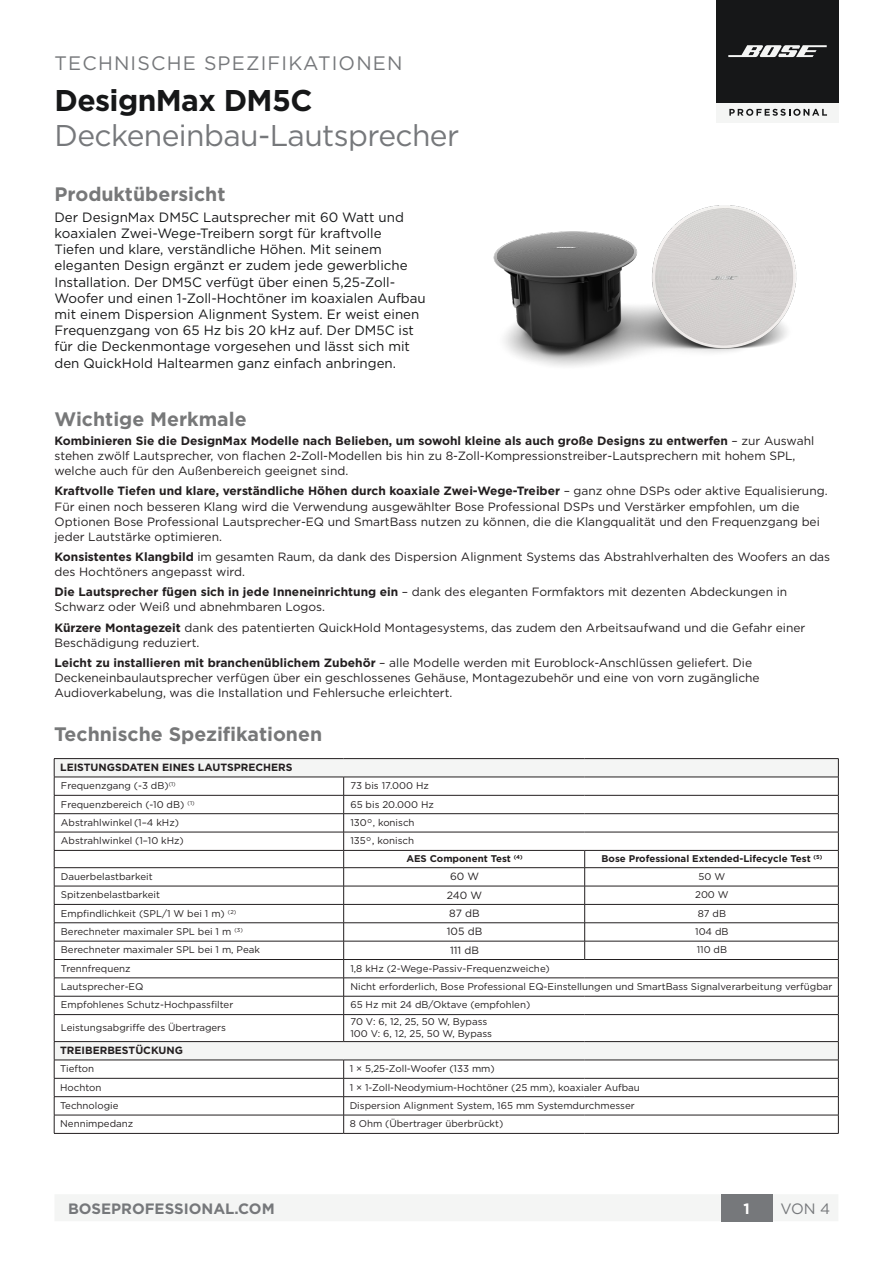
<style>
.page{position:relative;width:893px;height:1263px;background:#fff}
.page>*{position:absolute;margin:0;border:0;box-sizing:border-box;transform-origin:0 0}
.t1{font:30px "Gotham";letter-spacing:-.02em;color:#76787b}
.t2{font:700 30px "Gotham";letter-spacing:-.02em;color:#161718}
.Text_Headers{font:700 19.5px "Gotham";color:#777879}
.t3{font:19.5px "Gotham";letter-spacing:.06em;color:#76787b}
.t4{font:700 15px "Gotham";color:#76787b}
.t5{font:15px "Gotham";color:#76787b}
.t6{font:700 15px "Gotham";color:#fff}
.Body{font:13.5px/16.2px "Gotham";color:#161718}
.Text_Plain_Bulleted{font:12px/15px "Gotham";color:#231f20}
.Text_Table_Heading{font:700 10.5px "Gotham";color:#231f20}
.Text_Plain_Table_Cel{font:10.5px "Gotham";color:#231f20}
.Text_Plain_Table_Cel-2{font:9.75px/12px "Gotham";color:#231f20}
.Text_Table_Heading-2{font:9.75px "Gotham";color:#231f20}
.Text_Plain_Table_Cel-3{font:700 9.75px "Gotham";color:#231f20}
.s1{font-weight:700}
</style>
<div class="page">
<img style="left:493px;top:205px;width:304px;height:161px">
<div style="left:55px;top:1194px;width:783px;height:27px;background:#f4f5f4"></div>
<div style="left:721px;top:1194px;width:51px;height:27px;background:#76787b"></div>
<hr style="left:54px;top:758px;width:290px;height:1px;background:#231f20">
<hr style="left:344px;top:758px;width:241px;height:1px;background:#231f20">
<hr style="left:585px;top:758px;width:253px;height:1px;background:#231f20">
<svg style="left:54px;top:759px;width:785px;height:374px"></svg>
<hr style="left:585px;top:1115px;width:253px;height:1px;background:#231f20">
<hr style="left:54px;top:1133px;width:290px;height:1px;background:#231f20">
<hr style="left:344px;top:1133px;width:241px;height:1px;background:#231f20">
<hr style="left:585px;top:1133px;width:253px;height:1px;background:#231f20">
<div style="left:716px;top:0;width:122px;height:122px;background:#161718"></div>
<div style="left:716px;top:103px;width:122px;height:19px;background:#f4f5f4"></div>
<svg style="left:729px;top:109px;width:98px;height:7px"></svg>
<svg style="left:728px;top:45px;width:99px;height:12px"></svg>
<p class="t3" style="left:54px;top:50px;width:350px">TECHNISCHE SPEZIFIKATIONEN</p>
<p class="t2" style="left:54px;top:81px;width:259px">DesignMax DM5C</p>
<p class="t1" style="left:54px;top:116px;width:406px">Deckeneinbau-Lautsprecher</p>
<p class="Text_Headers" style="left:54px;top:181px;width:173px">Produktübersicht</p>
<p class="Body" style="left:54px;top:209px;width:373px">Der DesignMax DM5C Lautsprecher mit 60 Watt und koaxialen Zwei-Wege-Treibern sorgt für kraftvolle<br>Tiefen und klare, verständliche Höhen. Mit seinem eleganten Design ergänzt er zudem jede gewerbliche Installation. Der DM5C verfügt über einen 5,25-Zoll-Woofer und einen 1-Zoll-Hochtöner im koaxialen Aufbau mit einem Dispersion Alignment System. Er weist einen Frequenzgang von 65 Hz bis 20 kHz auf. Der DM5C ist für die Deckenmontage vorgesehen und lässt sich mit den QuickHold Haltearmen ganz einfach anbringen.</p>
<p class="Text_Headers" style="left:54px;top:406px;width:194px">Wichtige Merkmale</p>
<p class="Text_Plain_Bulleted" style="left:54px;top:433px;width:761px"><span class="s1">Kombinieren Sie die DesignMax Modelle nach Belieben, um sowohl kleine als auch große Designs zu entwerfen</span> – zur Auswahl stehen zwölf Lautsprecher, von flachen 2-Zoll-Modellen bis hin zu 8-Zoll-Kompressionstreiber-Lautsprechern mit hohem SPL, welche auch für den Außenbereich geeignet sind.</p>
<p class="Text_Plain_Bulleted" style="left:54px;top:483px;width:775px"><span class="s1">Kraftvolle Tiefen und klare, verständliche Höhen durch koaxiale Zwei-Wege-Treiber</span> – ganz ohne DSPs oder aktive Equalisierung.<br>Für einen noch besseren Klang wird die Verwendung ausgewählter Bose Professional DSPs und Verstärker empfohlen, um die Optionen Bose Professional Lautsprecher-EQ und SmartBass nutzen zu können, die die Klangqualität und den Frequenzgang bei jeder Lautstärke optimieren.</p>
<p class="Text_Plain_Bulleted" style="left:54px;top:549px;width:777px"><span class="s1">Konsistentes Klangbild</span> im gesamten Raum, da dank des Dispersion Alignment Systems das Abstrahlverhalten des Woofers an das des Hochtöners angepasst wird.</p>
<p class="Text_Plain_Bulleted" style="left:54px;top:584px;width:734px"><span class="s1">Die Lautsprecher fügen sich in jede Inneneinrichtung ein</span> – dank des eleganten Formfaktors mit dezenten Abdeckungen in<br>Schwarz oder Weiß und abnehmbaren Logos.</p>
<p class="Text_Plain_Bulleted" style="left:54px;top:620px;width:752px"><span class="s1">Kürzere Montagezeit</span> dank des patentierten QuickHold Montagesystems, das zudem den Arbeitsaufwand und die Gefahr einer<br>Beschädigung reduziert.</p>
<p class="Text_Plain_Bulleted" style="left:54px;top:655px;width:707px"><span class="s1">Leicht zu installieren mit branchenüblichem Zubehör</span> – alle Modelle werden mit Euroblock-Anschlüssen geliefert. Die<br>Deckeneinbaulautsprecher verfügen über ein geschlossenes Gehäuse, Montagezubehör und eine von vorn zugängliche<br>Audioverkabelung, was die Installation und Fehlersuche erleichtert.</p>
<p class="Text_Headers" style="left:54px;top:721px;width:270px">Technische Spezifikationen</p>
<p class="Text_Table_Heading" style="left:60px;top:760px;width:234px">LEISTUNGSDATEN EINES LAUTSPRECHERS</p>
<p class="Text_Plain_Table_Cel-2" style="left:61px;top:780px;width:116px">Frequenzgang (-3 dB)<sup>(1)</sup></p>
<p class="Text_Plain_Table_Cel-2" style="left:350px;top:780px;width:80px">73 bis 17.000 Hz</p>
<p class="Text_Table_Heading-2" style="left:61px;top:798px;width:135px">Frequenzbereich (-10 dB) <sup>(1)</sup></p>
<p class="Text_Plain_Table_Cel-2" style="left:350px;top:798px;width:85px">65 bis 20.000 Hz</p>
<p class="Text_Table_Heading-2" style="left:61px;top:816px;width:120px">Abstrahlwinkel (1–4 kHz)</p>
<p class="Text_Plain_Table_Cel-2" style="left:350px;top:816px;width:66px">130°, konisch</p>
<p class="Text_Table_Heading-2" style="left:61px;top:834px;width:124px">Abstrahlwinkel (1–10 kHz)</p>
<p class="Text_Plain_Table_Cel-2" style="left:350px;top:834px;width:65px">135°, konisch</p>
<p class="Text_Plain_Table_Cel-3" style="left:406px;top:852px;width:118px">AES Component Test <sup>(4)</sup></p>
<p class="Text_Plain_Table_Cel-3" style="left:602px;top:852px;width:222px">Bose Professional Extended-Lifecycle Test <sup>(5)</sup></p>
<p class="Text_Table_Heading-2" style="left:61px;top:870px;width:93px">Dauerbelastbarkeit</p>
<p class="Text_Plain_Table_Cel" style="left:450px;top:870px;width:31px">60 W</p>
<p class="Text_Plain_Table_Cel-2" style="left:699px;top:870px;width:28px">50 W</p>
<p class="Text_Table_Heading-2" style="left:61px;top:888px;width:101px">Spitzenbelastbarkeit</p>
<p class="Text_Plain_Table_Cel" style="left:447px;top:888px;width:37px">240 W</p>
<p class="Text_Plain_Table_Cel-2" style="left:695px;top:888px;width:35px">200 W</p>
<p class="Text_Table_Heading-2" style="left:61px;top:907px;width:177px">Empfindlichkeit (SPL/1 W bei 1 m) <sup>(2)</sup></p>
<p class="Text_Plain_Table_Cel" style="left:449px;top:906px;width:32px">87 dB</p>
<p class="Text_Plain_Table_Cel-2" style="left:698px;top:907px;width:30px">87 dB</p>
<p class="Text_Table_Heading-2" style="left:61px;top:925px;width:183px">Berechneter maximaler SPL bei 1 m <sup>(3)</sup></p>
<p class="Text_Plain_Table_Cel" style="left:447px;top:925px;width:37px">105 dB</p>
<p class="Text_Plain_Table_Cel-2" style="left:695px;top:925px;width:35px">104 dB</p>
<p class="Text_Table_Heading-2" style="left:61px;top:944px;width:201px">Berechneter maximaler SPL bei 1 m, Peak</p>
<p class="Text_Plain_Table_Cel" style="left:450px;top:943px;width:30px">111 dB</p>
<p class="Text_Plain_Table_Cel-2" style="left:697px;top:944px;width:32px">110 dB</p>
<p class="Text_Table_Heading-2" style="left:61px;top:962px;width:71px">Trennfrequenz</p>
<p class="Text_Plain_Table_Cel-2" style="left:350px;top:962px;width:201px">1,8 kHz (2-Wege-Passiv-Frequenzweiche)</p>
<p class="Text_Table_Heading-2" style="left:61px;top:980px;width:84px">Lautsprecher-EQ</p>
<p class="Text_Plain_Table_Cel-2" style="left:350px;top:980px;width:483px">Nicht erforderlich, Bose Professional EQ-Einstellungen und SmartBass Signalverarbeitung verfügbar</p>
<p class="Text_Table_Heading-2" style="left:61px;top:999px;width:174px">Empfohlenes Schutz-Hochpassfilter</p>
<p class="Text_Plain_Table_Cel-2" style="left:350px;top:999px;width:181px">65 Hz mit 24 dB/Oktave (empfohlen)</p>
<p class="Text_Table_Heading-2" style="left:61px;top:1021px;width:167px">Leistungsabgriffe des Übertragers</p>
<p class="Text_Plain_Table_Cel-2" style="left:350px;top:1015px;width:143px">70 V: 6, 12, 25, 50 W, Bypass<br>100 V: 6, 12, 25, 50 W, Bypass</p>
<p class="Text_Table_Heading" style="left:60px;top:1043px;width:124px">TREIBERBESTÜCKUNG</p>
<p class="Text_Plain_Table_Cel-2" style="left:60px;top:1063px;width:35px">Tiefton</p>
<p class="Text_Plain_Table_Cel-2" style="left:350px;top:1063px;width:147px">1 × 5,25-Zoll-Woofer (133 mm)</p>
<p class="Text_Plain_Table_Cel-2" style="left:60px;top:1081px;width:43px">Hochton</p>
<p class="Text_Plain_Table_Cel-2" style="left:350px;top:1081px;width:292px">1 × 1-Zoll-Neodymium-Hochtöner (25 mm), koaxialer Aufbau</p>
<p class="Text_Plain_Table_Cel-2" style="left:60px;top:1099px;width:60px">Technologie</p>
<p class="Text_Plain_Table_Cel-2" style="left:350px;top:1099px;width:287px">Dispersion Alignment System, 165 mm Systemdurchmesser</p>
<p class="Text_Plain_Table_Cel-2" style="left:60px;top:1118px;width:75px">Nennimpedanz</p>
<p class="Text_Plain_Table_Cel-2" style="left:350px;top:1118px;width:155px">8 Ohm (Übertrager überbrückt)</p>
<p class="t4" style="left:68px;top:1198px;width:208px">BOSEPROFESSIONAL.COM</p>
<p class="t6" style="left:743px;top:1198px;width:8px">1</p>
<p class="t5" style="left:780px;top:1199px;width:51px">VON 4</p>
</div>
